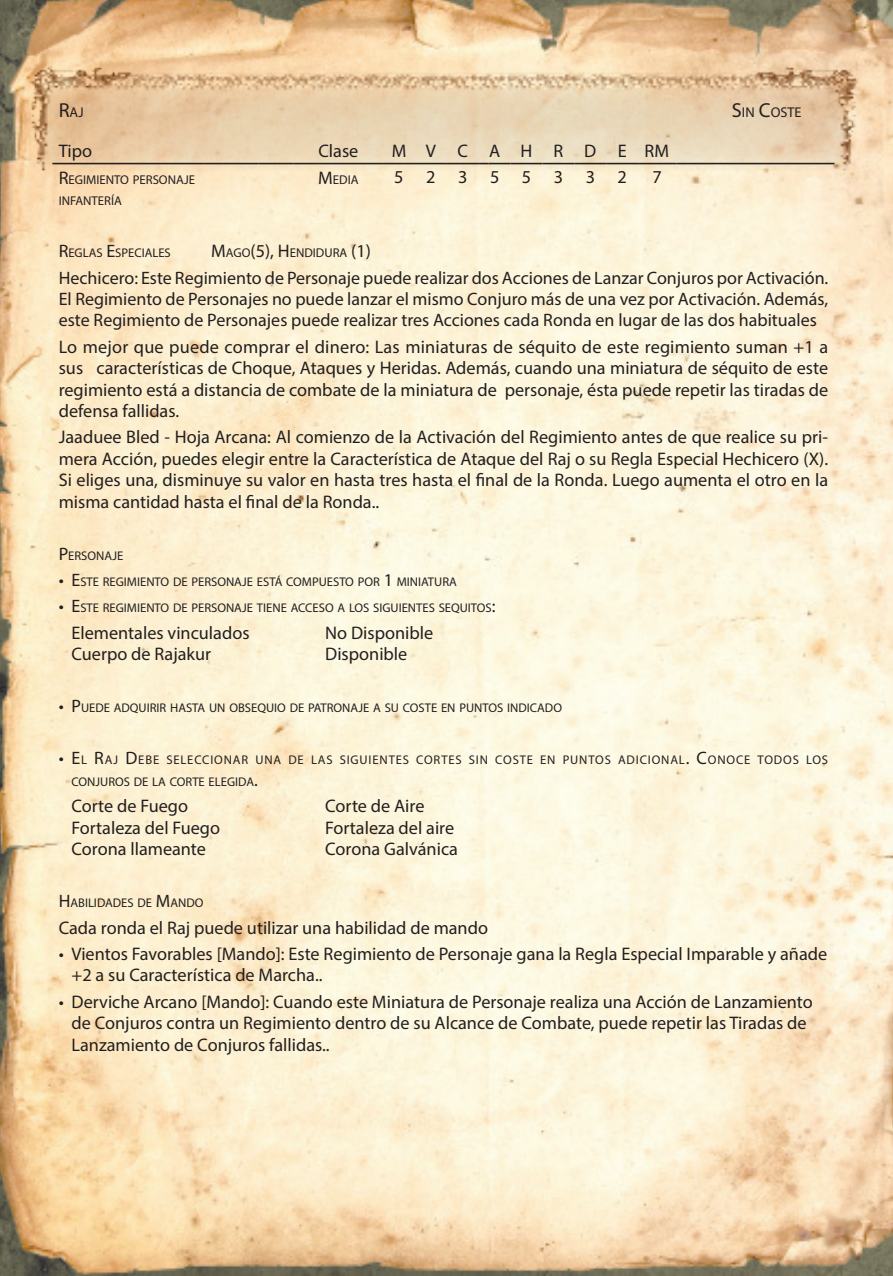
<style>
.page{position:relative;width:893px;height:1276px;background:#fff}
.page>*{position:absolute;margin:0;border:0;box-sizing:border-box;transform-origin:0 0}
.ConText{font:18.22px/21.4px "Myriad Pro";color:#231f20;text-align:justify}
.ConTable{font:18.22px "Myriad Pro";color:#231f20}
.ConTable-2{font:18.22px "Myriad Pro";color:#231f20}
.ConText-2{font:18.22px "Myriad Pro";color:#231f20}
.ConText-3{font:18px/21.4px "Myriad Pro";color:#231f20;text-align:justify}
.ConText-4{font:14.17px "Myriad Pro";color:#231f20}
.ConText-5{font:12.83px/21.4px "Myriad Pro";color:#231f20}
.ConTable-3{font:12.83px "Myriad Pro";color:#231f20}
.ConText-6{font:12.6px "Myriad Pro";color:#231f20}
.ConText-7{font:12.6px/21.4px "Myriad Pro";letter-spacing:.065em;color:#231f20}
.ConTable-4{font:12.6px "Myriad Pro";color:#231f20}
.s1{font-size:20.25px}
.s2{font-size:18.22px}
.s3{font-size:18px}
.s4{font-style:inherit}
</style>
<div class="page">
<img style="left:225px;top:0;width:668px;height:1276px">
<svg style="left:112px;top:0;width:113px;height:1276px"></svg>
<svg style="left:1px;top:0;width:111px;height:1276px"></svg>
<img style="left:695px;top:998px;width:172px;height:265px">
<svg style="left:0;top:0;width:1px;height:1276px"></svg>
<img style="left:3px;top:64px;width:882px;height:181px">
<hr style="left:52px;top:163px;width:153px;height:1px;background:#231f20">
<svg style="left:205px;top:163px;width:18px;height:1px"></svg>
<hr style="left:223px;top:163px;width:35px;height:1px;background:#231f20">
<hr style="left:258px;top:163px;width:36px;height:1px;background:#231f20">
<svg style="left:294px;top:163px;width:25px;height:1px"></svg>
<hr style="left:319px;top:163px;width:64px;height:1px;background:#231f20">
<hr style="left:383px;top:163px;width:32px;height:1px;background:#231f20">
<hr style="left:415px;top:163px;width:32px;height:1px;background:#231f20">
<hr style="left:447px;top:163px;width:32px;height:1px;background:#231f20">
<svg style="left:479px;top:163px;width:32px;height:1px"></svg>
<hr style="left:511px;top:163px;width:31px;height:1px;background:#231f20">
<hr style="left:542px;top:163px;width:32px;height:1px;background:#231f20">
<hr style="left:574px;top:163px;width:32px;height:1px;background:#231f20">
<hr style="left:606px;top:163px;width:32px;height:1px;background:#231f20">
<hr style="left:638px;top:163px;width:38px;height:1px;background:#231f20">
<hr style="left:676px;top:163px;width:158px;height:1px;background:#231f20">
<p class="ConText-4" style="left:59px;top:103px;width:27px"><span class="s1">R</span>AJ</p>
<p class="ConText-4" style="left:732px;top:104px;width:71px"><span class="s1">S</span>IN <span class="s1">C</span>OSTE</p>
<p class="ConTable" style="left:59px;top:139px;width:35px">Tipo</p>
<p class="ConTable" style="left:318px;top:139px;width:42px">Clase</p>
<p class="ConTable" style="left:392px;top:139px;width:16px">M</p>
<p class="ConTable" style="left:426px;top:139px;width:12px">V</p>
<p class="ConTable" style="left:457px;top:139px;width:12px">C</p>
<p class="ConTable" style="left:489px;top:139px;width:13px">A</p>
<p class="ConTable" style="left:521px;top:139px;width:13px">H</p>
<p class="ConTable" style="left:554px;top:139px;width:11px">R</p>
<p class="ConTable" style="left:584px;top:139px;width:14px">D</p>
<p class="ConTable" style="left:618px;top:139px;width:10px">E</p>
<p class="ConTable" style="left:645px;top:139px;width:26px">RM</p>
<p class="ConText-5" style="left:59px;top:168px;width:138px"><span class="s2">R</span>EGIMIENTO PERSONAJE<br>INFANTERÍA</p>
<p class="ConTable-3" style="left:318px;top:171px;width:42px"><span class="s2">M</span> EDIA</p>
<p class="ConTable-2" style="left:394px;top:166px;width:11px">5</p>
<p class="ConTable-2" style="left:426px;top:166px;width:11px">2</p>
<p class="ConTable-2" style="left:458px;top:166px;width:11px">3</p>
<p class="ConTable-2" style="left:490px;top:166px;width:11px">5</p>
<p class="ConTable-2" style="left:522px;top:166px;width:11px">5</p>
<p class="ConTable-2" style="left:554px;top:166px;width:11px">3</p>
<p class="ConTable-2" style="left:586px;top:166px;width:11px">3</p>
<p class="ConText-2" style="left:618px;top:166px;width:11px">2</p>
<p class="ConText-2" style="left:653px;top:166px;width:11px">7</p>
<p class="ConTable-4" style="left:59px;top:245px;width:114px"><span class="s3">R</span>EGLAS <span class="s3">E</span>SPECIALES</p>
<p class="ConText-5" style="left:211px;top:242px;width:161px"><span class="s2">M</span>AGO<span class="s2">(5), H</span> ENDIDURA <span class="s2">(1)</span></p>
<p class="ConText-3" style="left:59px;top:267px;width:771px">Hechicero: Este Regimiento de Personaje puede realizar dos Acciones de Lanzar Conjuros por Activación.<br>El Regimiento de Personajes no puede lanzar el mismo Conjuro más de una vez por Activación. Además, este Regimiento de Personajes puede realizar tres Acciones cada Ronda en lugar de las dos habituales</p>
<p class="ConText" style="left:59px;top:336px;width:771px">Lo mejor que puede comprar el dinero: Las miniaturas de séquito de este regimiento suman +1 a sus características de Choque, Ataques y Heridas. Además, cuando una miniatura de séquito de este regimiento está a distancia de combate de la miniatura de personaje, ésta puede repetir las tiradas de defensa fallidas.</p>
<p class="ConText" style="left:59px;top:426px;width:771px">Jaaduee Bled - Hoja Arcana: Al comienzo de la Activación del Regimiento antes de que realice su pri&shy;mera Acción, puedes elegir entre la Característica de Ataque del Raj o su Regla Especial Hechicero (X).<br>Si eliges una, disminuye su valor en hasta tres hasta el final de la Ronda. Luego aumenta el otro en la misma cantidad hasta el final de la Ronda.<span class="s4">.</span></p>
<p class="ConText-6" style="left:59px;top:548px;width:66px"><span class="s3">P</span>ERSONAJE</p>
<p class="ConText-6" style="left:59px;top:574px;width:400px"><span class="s3">• E</span>STE REGIMIENTO DE PERSONAJE ESTÁ COMPUESTO POR <span class="s3">1</span> MINIATURA</p>
<p class="ConText-6" style="left:59px;top:600px;width:438px"><span class="s3">• E</span>STE REGIMIENTO DE PERSONAJE TIENE ACCESO A LOS SIGUIENTES SEQUITOS<span class="s3">:</span></p>
<p class="ConText" style="left:72px;top:622px;width:180px">Elementales vinculados</p>
<p class="ConText" style="left:72px;top:643px;width:141px">Cuerpo de Rajakur</p>
<p class="ConText" style="left:325px;top:622px;width:110px">No Disponible</p>
<p class="ConText" style="left:325px;top:643px;width:84px">Disponible</p>
<p class="ConText-6" style="left:59px;top:700px;width:505px"><span class="s3">• P</span>UEDE ADQUIRIR HASTA UN OBSEQUIO DE PATRONAJE A SU COSTE EN PUNTOS INDICADO</p>
<p class="ConText-7" style="left:72px;top:749px;width:758px;text-indent:-13px"><span class="s3">• E</span>L <span class="s3">R</span>AJ <span class="s3">D</span>EBE SELECCIONAR UNA DE LAS SIGUIENTES CORTES SIN COSTE EN PUNTOS ADICIONAL<span class="s3">. C</span>ONOCE TODOS LOS<br>CONJUROS DE LA CORTE ELEGIDA<span class="s3">.</span></p>
<p class="ConText" style="left:72px;top:795px;width:118px">Corte de Fuego</p>
<p class="ConText" style="left:72px;top:816px;width:150px">Fortaleza del Fuego</p>
<p class="ConText" style="left:72px;top:838px;width:136px">Corona llameante</p>
<p class="ConText" style="left:325px;top:795px;width:101px">Corte de Aire</p>
<p class="ConText" style="left:325px;top:816px;width:130px">Fortaleza del aire</p>
<p class="ConText" style="left:325px;top:838px;width:134px">Corona Galvánica</p>
<p class="ConText-6" style="left:59px;top:895px;width:146px"><span class="s3">H</span>ABILIDADES DE <span class="s3">M</span>ANDO</p>
<p class="ConTable" style="left:59px;top:916px;width:431px">Cada ronda el Raj puede utilizar una habilidad de mando</p>
<p class="ConText" style="left:72px;top:943px;width:757px;text-indent:-13px">• Vientos Favorables [Mando]: Este Regimiento de Personaje gana la Regla Especial Imparable y añade +2 a su Característica de Marcha.<span class="s4">.</span></p>
<p class="ConText" style="left:72px;top:990px;width:743px;text-align:left;text-indent:-13px">• Derviche Arcano [Mando]: Cuando este Miniatura de Personaje realiza una Acción de Lanzamiento de Conjuros contra un Regimiento dentro de su Alcance de Combate, puede repetir las Tiradas de<br>Lanzamiento de Conjuros fallidas.<span class="s4">.</span></p>
</div>
